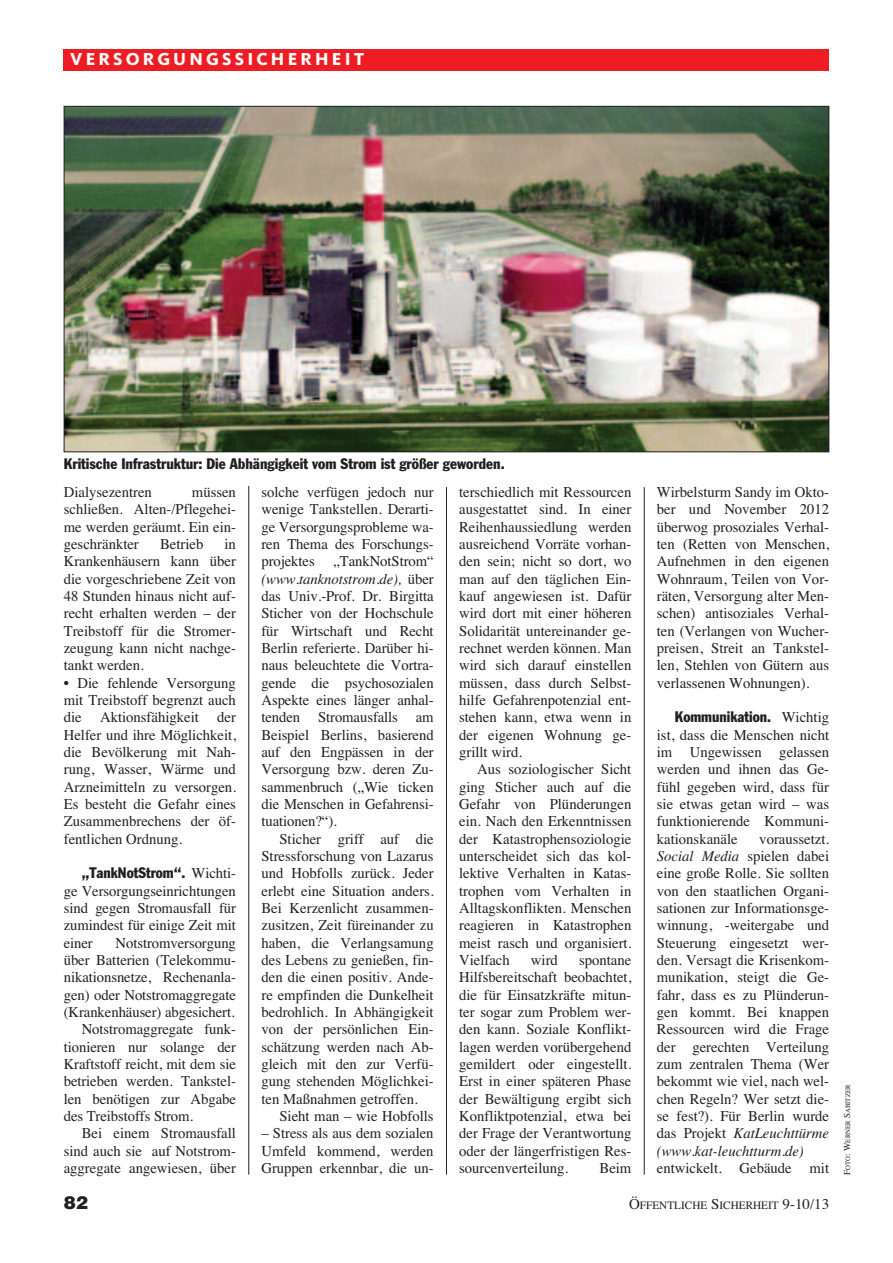
<style>
.page{position:relative;width:893px;height:1263px;background:#fff}
.page>*{position:absolute;margin:0;border:0;box-sizing:border-box;transform-origin:0 0}
.t1{font:800 18px "Kievit";letter-spacing:.175em;color:#fff}
.t2{font:900 18px "Helvetica";color:#231f20}
.t3{font:15px/17.4px "Times";color:#231f20;text-align:justify}
.t4{font:condensed 15px "Franklin Gothic";color:#231f20}
.t5{font:11.25px "Times";color:#231f20}
.t6{font:6.75px "Times";color:#231f20}
.s1{font-family:"Times";font-stretch:normal}
.s2{font-style:italic}
.s3{font-size:15px}
.s4{font-size:9px}
</style>
<div class="page">
<div style="left:64px;top:49px;width:765px;height:21px;background:#ee1d23"></div>
<hr style="left:248px;top:486px;width:1px;height:688px;background:#231f20">
<hr style="left:446px;top:487px;width:1px;height:688px;background:#231f20">
<hr style="left:644px;top:487px;width:1px;height:688px;background:#231f20">
<img style="left:66px;top:108px;width:761px;height:342px">
<p class="t1" style="left:70px;top:53px;width:295px">VERSORGUNGSSICHERHEIT</p>
<p class="t4" style="left:64px;top:458px;width:442px">Kritische Infrastruktur: Die Abhängigkeit vom Strom ist größer geworden.</p>
<p class="t3" style="left:64px;top:483px;width:90px">Dialysezentren</p>
<p class="t3" style="left:64px;top:483px;width:174px;text-indent:128px">müssen schließen. Alten-/Pflegehei&shy;me werden geräumt. Ein ein&shy;geschränkter</p>
<p class="t3" style="left:64px;top:535px;width:174px;text-indent:161px">in Krankenhäusern kann über die vorgeschriebene Zeit von 48 Stunden hinaus nicht auf&shy;recht erhalten werden – der Treibstoff für die Stromer&shy;zeugung kann nicht nachge&shy;tankt werden.</p>
<p class="t3" style="left:64px;top:674px;width:174px">• Die fehlende Versorgung mit Treibstoff begrenzt auch die Aktionsfähigkeit der Helfer und ihre Möglichkeit, die Bevölkerung mit Nah&shy;rung, Wasser, Wärme und Arzneimitteln zu versorgen.<br>Es besteht die Gefahr eines Zusammenbrechens der öf&shy;fentlichen Ordnung.</p>
<p class="t4" style="left:82px;top:868px;width:156px">„TankNotStrom“. <span class="s1">Wichti-</span></p>
<p class="t3" style="left:64px;top:882px;width:174px">ge Versorgungseinrichtungen sind gegen Stromausfall für zumindest für einige Zeit mit einer</p>
<p class="t3" style="left:160px;top:535px;width:45px">Betrieb</p>
<p class="t3" style="left:116px;top:934px;width:122px">Notstromversorgung</p>
<p class="t3" style="left:64px;top:951px;width:174px">über Batterien (Telekommu-</p>
<p class="t3" style="left:64px;top:968px;width:174px">nikationsnetze, Rechenanla-</p>
<p class="t3" style="left:64px;top:986px;width:174px">gen) oder Notstromaggregate</p>
<p class="t3" style="left:64px;top:1003px;width:173px">(Krankenhäuser) abgesichert.</p>
<p class="t3" style="left:82px;top:1020px;width:156px">Notstromaggregate funk-</p>
<p class="t3" style="left:64px;top:1038px;width:174px">tionieren nur solange der</p>
<p class="t3" style="left:64px;top:1055px;width:174px">Kraftstoff reicht, mit dem sie</p>
<p class="t3" style="left:64px;top:1072px;width:174px">betrieben werden. Tankstel-</p>
<p class="t3" style="left:64px;top:1090px;width:174px">len benötigen zur Abgabe</p>
<p class="t3" style="left:64px;top:1107px;width:131px">des Treibstoffs Strom.</p>
<p class="t3" style="left:82px;top:1124px;width:156px">Bei einem Stromausfall</p>
<p class="t3" style="left:64px;top:1142px;width:174px">sind auch sie auf Notstrom-</p>
<p class="t3" style="left:64px;top:1159px;width:174px">aggregate angewiesen, über</p>
<p class="t3" style="left:261px;top:483px;width:174px">solche verfügen jedoch nur wenige Tankstellen. Derarti&shy;ge Versorgungsprobleme wa&shy;ren Thema des Forschungs&shy;projektes „TankNotStrom“ <span class="s2">(www.tanknotstrom.de),</span> über das Univ.-Prof. Dr. Birgitta Sticher von der Hochschule für Wirtschaft und Recht Berlin referierte. Darüber hi&shy;naus beleuchtete die Vortra&shy;gende die psychosozialen Aspekte eines länger anhal&shy;tenden Stromausfalls am Beispiel Berlins, basierend auf den Engpässen in der Versorgung bzw. deren Zu&shy;sammenbruch („Wie ticken die Menschen in Gefahrensi&shy;tuationen?“).</p>
<p class="t3" style="left:261px;top:830px;width:174px;text-indent:18px">Sticher griff auf die Stressforschung von Lazarus und Hobfolls zurück. Jeder erlebt eine Situation anders.<br>Bei Kerzenlicht zusammen&shy;zusitzen, Zeit füreinander zu haben, die Verlangsamung des Lebens zu genießen, fin&shy;den die einen positiv. Ande&shy;re empfinden die Dunkelheit bedrohlich. In Abhängigkeit von der persönlichen Ein&shy;schätzung werden nach Ab&shy;gleich mit den zur Verfü&shy;gung stehenden Möglichkei&shy;ten Maßnahmen getroffen.</p>
<p class="t3" style="left:279px;top:1107px;width:156px">Sieht man – wie Hobfolls</p>
<p class="t3" style="left:261px;top:1124px;width:174px">– Stress als aus dem sozialen Umfeld kommend, werden Gruppen erkennbar, die un-</p>
<p class="t3" style="left:459px;top:483px;width:174px">terschiedlich mit Ressourcen ausgestattet sind. In einer Reihenhaussiedlung werden ausreichend Vorräte vorhan&shy;den sein; nicht so dort, wo man auf den täglichen Ein&shy;kauf angewiesen ist. Dafür wird dort mit einer höheren Solidarität untereinander ge&shy;rechnet werden können. Man wird sich darauf einstellen müssen, dass durch Selbst&shy;hilfe Gefahrenpotenzial ent&shy;stehen kann, etwa wenn in der eigenen Wohnung ge&shy;grillt wird.</p>
<p class="t3" style="left:459px;top:760px;width:174px;text-indent:18px">Aus soziologischer Sicht ging Sticher auch auf die Gefahr von Plünderungen ein. Nach den Erkenntnissen der Katastrophensoziologie unterscheidet sich das kol&shy;lektive Verhalten in Katas&shy;trophen vom Verhalten in Alltagskonflikten. Menschen reagieren in Katastrophen meist rasch und organisiert.<br>Vielfach</p>
<p class="t3" style="left:531px;top:951px;width:28px">wird</p>
<p class="t3" style="left:459px;top:951px;width:174px;text-indent:120px">spontane Hilfsbereitschaft beobachtet, die für Einsatzkräfte mitun&shy;ter sogar zum Problem wer&shy;den kann. Soziale Konflikt&shy;lagen werden vorübergehend gemildert oder eingestellt.<br>Erst in einer späteren Phase der Bewältigung ergibt sich Konfliktpotenzial, etwa bei der Frage der Verantwortung oder der längerfristigen Res&shy;sourcenverteilung.</p>
<p class="t3" style="left:599px;top:1159px;width:33px">Beim</p>
<p class="t3" style="left:657px;top:483px;width:174px">Wirbelsturm Sandy im Okto&shy;ber und November 2012 überwog prosoziales Verhal&shy;ten (Retten von Menschen, Aufnehmen in den eigenen Wohnraum, Teilen von Vor&shy;räten, Versorgung alter Men&shy;schen) antisoziales Verhal&shy;ten (Verlangen von Wucher&shy;preisen, Streit an Tankstel&shy;len, Stehlen von Gütern aus verlassenen Wohnungen).</p>
<p class="t4" style="left:675px;top:712px;width:156px">Kommunikation. <span class="s1">Wichtig</span></p>
<p class="t3" style="left:657px;top:726px;width:174px">ist, dass die Menschen nicht im Ungewissen gelassen werden und ihnen das Ge&shy;fühl gegeben wird, dass für sie etwas getan wird – was funktionierende Kommuni&shy;kationskanäle</p>
<p class="t3" style="left:657px;top:830px;width:174px;text-indent:102px">voraussetzt.<br><span class="s2">Social Media</span> spielen dabei eine große Rolle. Sie sollten von den staatlichen Organi&shy;sationen zur Informationsge&shy;winnung, -weitergabe und Steuerung eingesetzt wer&shy;den. Versagt die Krisenkom&shy;munikation, steigt die Ge&shy;fahr, dass es zu Plünderun&shy;gen kommt. Bei knappen Ressourcen wird die Frage der gerechten Verteilung zum zentralen Thema (Wer bekommt wie viel, nach wel&shy;chen Regeln? Wer setzt die&shy;se fest?). Für Berlin wurde das Projekt <span class="s2">KatLeuchttürme (www.kat-leuchtturm.de)</span></p>
<p class="t3" style="left:657px;top:1159px;width:174px">entwickelt. Gebäude mit</p>
<p class="t2" style="left:64px;top:1192px;width:26px">82</p>
<p class="t5" style="left:629px;top:1198px;width:202px"><span class="s3">Ö</span>FFENTLICHE <span class="s3">S</span>ICHERHEIT <span class="s3">9-10/13</span></p>
<p class="t6" style="left:844px;top:1175px;width:91px;rotate:-90deg"><span class="s4">F</span>OTO<span class="s4">: W</span>ERNER <span class="s4">S</span>ABITZER</p>
</div>
